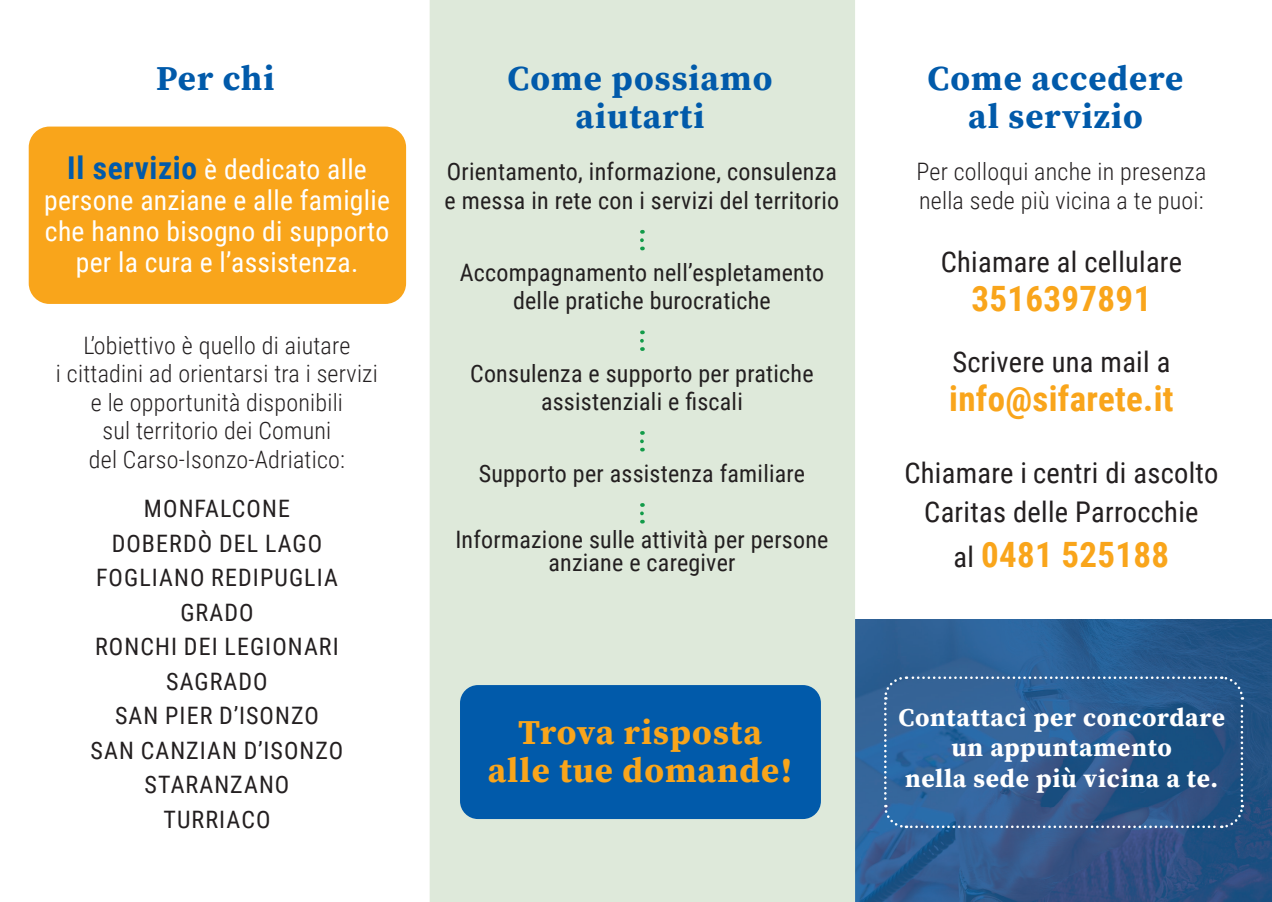
<style>
.page{position:relative;width:1272px;height:902px;background:#fff}
.page>*{position:absolute;margin:0;border:0;box-sizing:border-box;transform-origin:0 0}
.t1{font:700 34.95px "Roboto Condensed";letter-spacing:.01em;color:#f9a51b}
.t2{font:700 34.8px/38.1px "Source Serif Pro";letter-spacing:.03em;color:#015aaa;text-align:center}
.t3{font:700 34.8px/38.1px "Source Serif Pro";letter-spacing:.03em;color:#f9a51b;text-align:center}
.t4{font:28.5px/39.2px "Roboto Condensed";letter-spacing:.01em;color:#231f20;text-align:center}
.t5{font:27.6px/31px "Roboto Condensed";letter-spacing:.01em;color:#fff;text-align:center}
.t6{font:700 25.5px/30.5px "Source Serif Pro";letter-spacing:.03em;color:#fff;text-align:center}
.t7{font:24px/28.5px "Roboto Condensed";letter-spacing:.01em;color:#231f20;text-align:center}
.t8{font:300 24px/28.5px "Roboto Condensed";letter-spacing:.01em;color:#231f20;text-align:center}
.t9{font:24px/34.5px "Roboto Condensed";letter-spacing:.045em;color:#231f20;text-align:center}
.s1{font-weight:700;font-size:31.35px;color:#015aaa}
.s2{font-weight:400;font-size:28.5px;color:#231f20}
</style>
<div class="page">
<hr style="left:1271px;top:619px;width:1px;height:282px;background:#3f6eab">
<img style="left:855px;top:619px;width:416px;height:282px">
<svg style="left:882px;top:675px;width:362px;height:154px;background:#305f93"></svg>
<div style="left:429px;top:0;width:426px;height:901px;background:#dee9da"></div>
<div style="left:29px;top:126px;width:377px;height:178px;background:#f9a51b;border-radius:21px"></div>
<div style="left:460px;top:685px;width:361px;height:134px;background:#015aaa;border-radius:18px"></div>
<svg style="left:640px;top:240px;width:3px;height:10px"></svg>
<svg style="left:640px;top:340px;width:3px;height:11px"></svg>
<svg style="left:640px;top:441px;width:3px;height:10px"></svg>
<svg style="left:640px;top:513px;width:3px;height:10px"></svg>
<h2 class="t2" style="left:156px;top:59px;width:120px">Per chi</h2>
<h2 class="t2" style="left:507px;top:59px;width:266px">Come possiamo aiutarti</h2>
<p class="t5" style="left:44px;top:152px;width:347px"><span class="s1">Il servizio</span> è dedicato alle persone anziane e alle famiglie che hanno bisogno di supporto per la cura e l’assistenza.</p>
<p class="t7" style="left:444px;top:157px;width:396px;text-align:left">Orientamento, informazione, consulenza e messa in rete con i servizi del territorio</p>
<p class="t7" style="left:459px;top:257px;width:366px">Accompagnamento nell’espletamento delle pratiche burocratiche</p>
<p class="t8" style="left:56px;top:330px;width:323px">L’obiettivo è quello di aiutare<br>i cittadini ad orientarsi tra i servizi e le opportunità disponibili<br>sul territorio dei Comuni<br>del Carso-Isonzo-Adriatico:</p>
<p class="t9" style="left:91px;top:490px;width:254px">MONFALCONE<br>DOBERDÒ DEL LAGO<br>FOGLIANO REDIPUGLIA<br>GRADO<br>RONCHI DEI LEGIONARI<br>SAGRADO<br>SAN PIER D’ISONZO<br>SAN CANZIAN D’ISONZO<br>STARANZANO<br>TURRIACO</p>
<p class="t7" style="left:470px;top:358px;width:345px">Consulenza e supporto per pratiche assistenziali e fiscali</p>
<p class="t7" style="left:478px;top:458px;width:328px">Supporto per assistenza familiare</p>
<p class="t7" style="left:455px;top:527px;width:374px;line-height:22.5px">Informazione sulle attività per persone anziane e caregiver</p>
<h2 class="t3" style="left:487px;top:712px;width:306px">Trova risposta alle tue domande!</h2>
<h2 class="t2" style="left:927px;top:59px;width:257px">Come accedere al servizio</h2>
<p class="t8" style="left:916px;top:156px;width:291px;text-align:left">Per colloqui anche in presenza nella sede più vicina a te puoi:</p>
<p class="t4" style="left:940px;top:241px;width:243px">Chiamare al cellulare</p>
<h1 class="t1" style="left:971px;top:274px;width:181px">3516397891</h1>
<p class="t4" style="left:952px;top:341px;width:219px">Scrivere una mail a</p>
<h1 class="t1" style="left:949px;top:374px;width:226px">info@sifarete.it</h1>
<p class="t4" style="left:904px;top:452px;width:315px">Chiamare i centri di ascolto<br>Caritas delle Parrocchie</p>
<h1 class="t1" style="left:953px;top:530px;width:217px"><span class="s2">al</span> 0481 525188</h1>
<p class="t6" style="left:898px;top:701px;width:328px">Contattaci per concordare un appuntamento<br>nella sede più vicina a te.</p>
</div>
